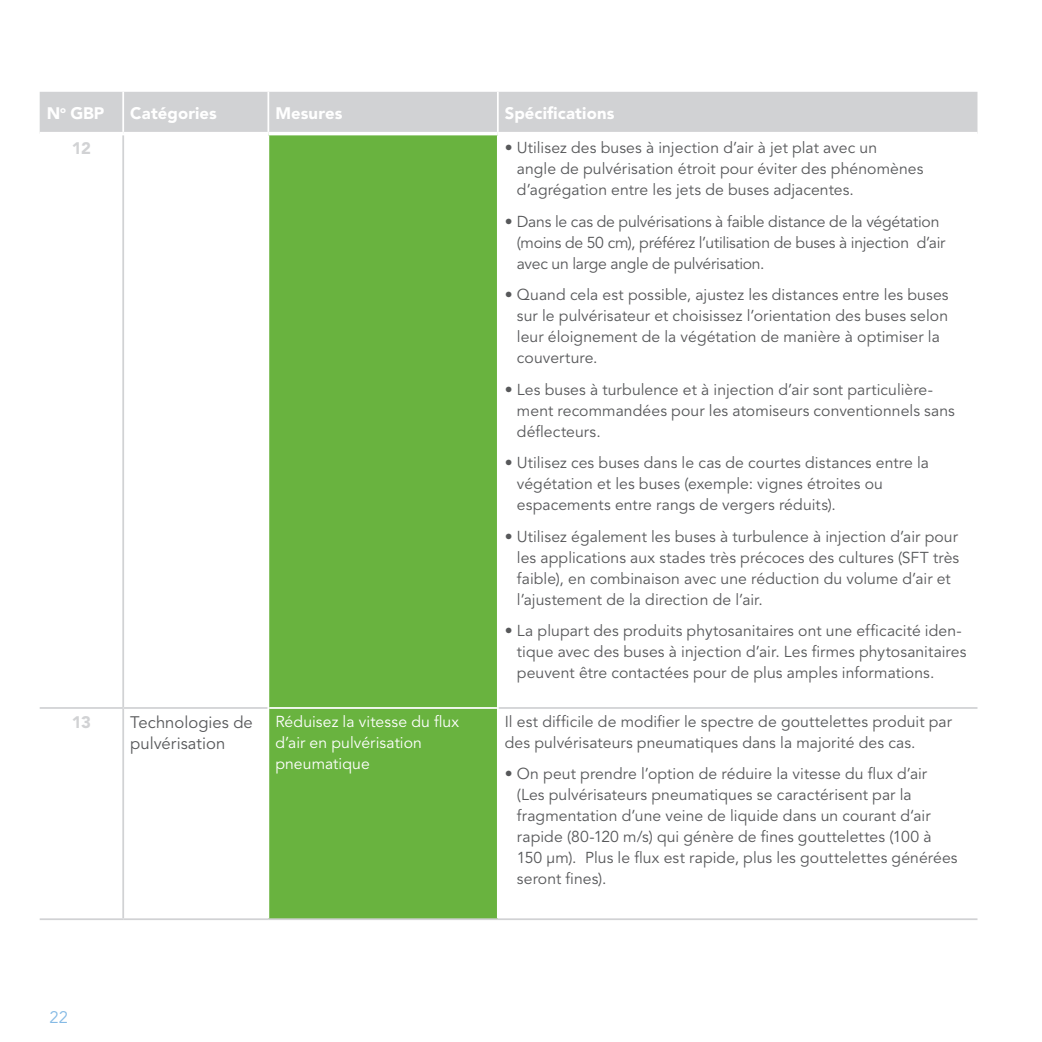
<style>
.page{position:relative;width:1042px;height:1042px;background:#fff}
.page>*{position:absolute;margin:0;border:0;box-sizing:border-box;transform-origin:0 0}
.t1{font:900 16.62px "Avenir LT Std";letter-spacing:.005em;color:#fff}
.t2{font:16.62px/21px "Avenir LT Std";color:#57585a}
.t3{font:900 16.62px "Avenir LT Std";color:#d1d2d4}
.t4{font:16.62px "Avenir LT Std";color:#85bae5}
.t5{font:15.75px/21px "Avenir LT Std";letter-spacing:.005em;color:#57585a}
.t6{font:15.75px/21px "Avenir LT Std";letter-spacing:-.015em;color:#57585a}
.t7{font:15.75px/21px "Avenir LT Std";letter-spacing:.005em;color:#fff}
</style>
<div class="page">
<div style="left:40px;top:92px;width:937px;height:40px;background:#d1d2d4"></div>
<div style="left:269px;top:135px;width:228px;height:783px;background:#69b33f"></div>
<hr style="left:122px;top:92px;width:2px;height:40px;background:#fff">
<hr style="left:267px;top:92px;width:2px;height:40px;background:#fff">
<hr style="left:497px;top:92px;width:2px;height:40px;background:#fff">
<hr style="left:269px;top:707px;width:228px;height:2px;background:#fff">
<hr style="left:122px;top:135px;width:2px;height:572px;background:#d1d2d4">
<hr style="left:122px;top:709px;width:2px;height:209px;background:#d1d2d4">
<hr style="left:40px;top:707px;width:83px;height:2px;background:#d1d2d4">
<hr style="left:123px;top:707px;width:144px;height:2px;background:#d1d2d4">
<hr style="left:499px;top:707px;width:478px;height:2px;background:#d1d2d4">
<hr style="left:40px;top:918px;width:83px;height:2px;background:#d1d2d4">
<hr style="left:123px;top:918px;width:145px;height:2px;background:#d1d2d4">
<hr style="left:268px;top:918px;width:230px;height:2px;background:#d1d2d4">
<hr style="left:498px;top:918px;width:479px;height:2px;background:#d1d2d4">
<p class="t1" style="left:47px;top:103px;width:59px">N<sup>o</sup> GBP</p>
<p class="t1" style="left:130px;top:103px;width:88px">Catégories</p>
<p class="t1" style="left:275px;top:103px;width:69px">Mesures</p>
<p class="t1" style="left:505px;top:103px;width:111px">Spécifications</p>
<p class="t3" style="left:72px;top:138px;width:20px">12</p>
<p class="t5" style="left:517px;top:138px;width:408px;text-indent:-12px">• Utilisez des buses à injection d’air à jet plat avec un<br>angle de pulvérisation étroit pour éviter des phénomènes d’agrégation entre les jets de buses adjacentes.</p>
<p class="t6" style="left:517px;top:211px;width:430px;text-indent:-12px">• Dans le cas de pulvérisations à faible distance de la végétation (moins de 50 cm), préférez l’utilisation de buses à injection d’air avec un large angle de pulvérisation.</p>
<p class="t5" style="left:517px;top:285px;width:433px;text-indent:-12px">• Quand cela est possible, ajustez les distances entre les buses sur le pulvérisateur et choisissez l’orientation des buses selon leur éloignement de la végétation de manière à optimiser la couverture.</p>
<p class="t5" style="left:517px;top:379px;width:439px;text-indent:-12px">• Les buses à turbulence et à injection d’air sont particulière&shy;ment recommandées pour les atomiseurs conventionnels sans déflecteurs.</p>
<p class="t5" style="left:517px;top:453px;width:414px;text-indent:-12px">• Utilisez ces buses dans le cas de courtes distances entre la végétation et les buses (exemple: vignes étroites ou espacements entre rangs de vergers réduits).</p>
<p class="t5" style="left:517px;top:526px;width:444px;text-indent:-12px">• Utilisez également les buses à turbulence à injection d’air pour les applications aux stades très précoces des cultures (SFT très faible), en combinaison avec une réduction du volume d’air et l’ajustement de la direction de l’air.</p>
<p class="t5" style="left:517px;top:621px;width:451px;text-indent:-12px">• La plupart des produits phytosanitaires ont une efficacité iden&shy;tique avec des buses à injection d’air. Les firmes phytosanitaires peuvent être contactées pour de plus amples informations.</p>
<p class="t3" style="left:72px;top:712px;width:20px">13</p>
<p class="t2" style="left:130px;top:712px;width:124px">Technologies de pulvérisation</p>
<p class="t7" style="left:275px;top:711px;width:185px">Réduisez la vitesse du flux d’air en pulvérisation pneumatique</p>
<p class="t5" style="left:505px;top:711px;width:449px">Il est difficile de modifier le spectre de gouttelettes produit par des pulvérisateurs pneumatiques dans la majorité des cas.</p>
<p class="t5" style="left:517px;top:764px;width:442px;text-indent:-12px">• On peut prendre l’option de réduire la vitesse du flux d’air (Les pulvérisateurs pneumatiques se caractérisent par la fragmentation d’une veine de liquide dans un courant d‘air rapide (80-120 m/s) qui génère de fines gouttelettes (100 à 150 µm). Plus le flux est rapide, plus les gouttelettes générées seront fines).</p>
<p class="t4" style="left:50px;top:1008px;width:20px">22</p>
</div>
